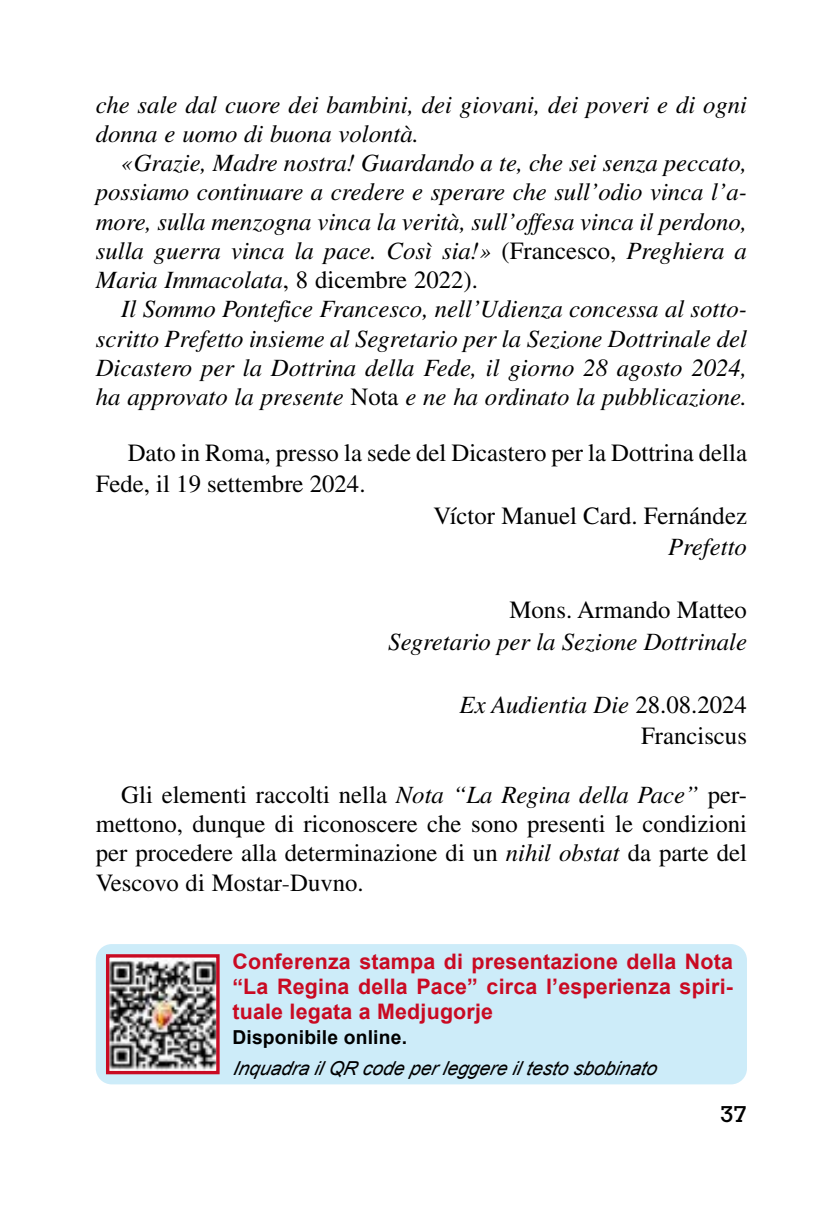
<style>
.page{position:relative;width:830px;height:1212px;background:#fff}
.page>*{position:absolute;margin:0;border:0;box-sizing:border-box;transform-origin:0 0}
.t1{font:italic 24.75px/29.2px "Times LT Std";color:#000;text-align:justify}
.t2{font:24.75px/29.2px "Times LT Std";color:#000;text-align:right}
.t3{font:22.5px "Calvert MT Std";color:#000}
.t4{font:700 21.38px/24.8px "Arial";letter-spacing:.01em;color:#c90a22;text-align:justify}
.t5{font:italic 19.35px "Arial";color:#000}
.t6{font:700 19.35px "Arial";letter-spacing:.01em;color:#000}
.s1{font-style:normal}
.s2{font-style:italic}
.s3{font-family:"Times"}
</style>
<div class="page">
<div style="left:96px;top:944px;width:650px;height:140px;background:#cdecf9;border-radius:16px"></div>
<img style="left:110px;top:958px;width:105px;height:112px">
<div style="left:106px;top:954px;width:113px;height:120px;border:3px solid #c90a22"></div>
<p class="t1" style="left:96px;top:90px;width:652px">che sale dal cuore dei bambini, dei giovani, dei poveri e di ogni donna e uomo di buona volontà.</p>
<p class="t1" style="left:96px;top:148px;width:652px;text-indent:26px">«Grazie, Madre nostra! Guardando a te, che sei senza peccato, possiamo continuare a credere e sperare che sull’odio vinca l’a&shy;more, sulla menzogna vinca la verità, sull’offesa vinca il perdono, sulla guerra vinca la pace. Così sia!» <span class="s1">(Francesco,</span> Preghiera a Maria Immacolata<span class="s1">, 8 dicembre 2022).</span></p>
<p class="t1" style="left:96px;top:294px;width:652px;text-indent:26px">Il Sommo Pontefice Francesco, nell’Udienza concessa al sotto&shy;scritto Prefetto insieme al Segretario per la Sezione Dottrinale del Dicastero per la Dottrina della Fede, il giorno 28 agosto 2024, ha approvato la presente <span class="s1">Nota</span> e ne ha ordinato la pubblicazione.</p>
<p class="t2" style="left:128px;top:438px;width:620px">Dato in Roma, presso la sede del Dicastero per la Dottrina della</p>
<p class="t2" style="left:96px;top:469px;width:271px">Fede, il 19 settembre 2024.</p>
<p class="t2" style="left:433px;top:501px;width:315px">Víctor Manuel Card. Fernández</p>
<p class="t1" style="left:667px;top:532px;width:80px">Prefetto</p>
<p class="t2" style="left:509px;top:595px;width:239px">Mons. Armando Matteo</p>
<p class="t1" style="left:388px;top:627px;width:360px">Segretario per la Sezione Dottrinale</p>
<p class="t2" style="left:459px;top:689px;width:289px;line-height:31.5px"><span class="s2">Ex Audientia Die</span> 28.08.2024<br>Franciscus</p>
<p class="t2" style="left:96px;top:780px;width:652px;text-align:justify;text-indent:26px">Gli elementi raccolti nella <span class="s2">Nota “La Regina della Pace”</span> per&shy;mettono, dunque di riconoscere che sono presenti le condizioni per procedere alla determinazione di un <span class="s2">nihil obstat</span> da parte del Vescovo di Mostar<span class="s3">-</span>Duvno.</p>
<p class="t4" style="left:232px;top:950px;width:502px">Conferenza stampa di presentazione della Nota “La Regina della Pace” circa l’esperienza spiri&shy;tuale legata a Medjugorje</p>
<p class="t6" style="left:232px;top:1024px;width:176px">Disponibile online.</p>
<p class="t5" style="left:232px;top:1055px;width:430px">Inquadra ilQR code perleggere iltesto sbobinato</p>
<p class="t3" style="left:719px;top:1101px;width:28px">37</p>
</div>
